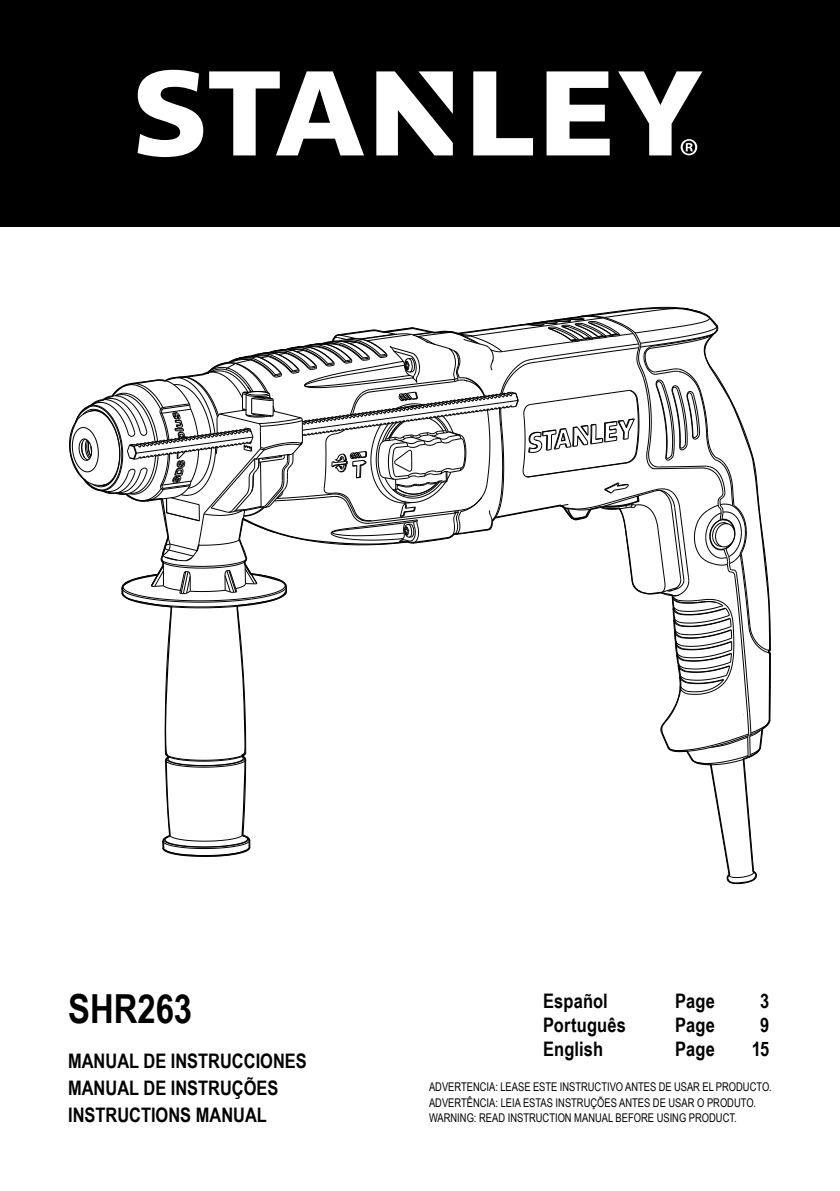
<style>
.page{position:relative;width:840px;height:1191px;background:#fff}
.page>*{position:absolute;margin:0;border:0;box-sizing:border-box;transform-origin:0 0}
.t1{font:700 40px "Arial Narrow";color:#000}
.t2{font:700 20px/27.4px "Arial Narrow";color:#000}
.t3{font:12px/15.6px "Arial Narrow";color:#000;scale:.95 1}
</style>
<div class="page">
<div style="left:0;top:0;width:839px;height:227px;background:#000"></div>
<svg style="left:137px;top:70px;width:66px;height:87px"></svg>
<svg style="left:376px;top:71px;width:76px;height:84px"></svg>
<svg style="left:546px;top:71px;width:63px;height:84px"></svg>
<svg style="left:473px;top:71px;width:59px;height:84px"></svg>
<svg style="left:209px;top:71px;width:155px;height:84px"></svg>
<svg style="left:618px;top:71px;width:84px;height:84px"></svg>
<svg style="left:69px;top:307px;width:701px;height:577px"></svg>
<h1 class="t1" style="left:68px;top:978px;width:125px">SHR263</h1>
<h2 class="t2" style="left:68px;top:1046px;width:240px">MANUAL DE INSTRUCCIONES<br>MANUAL DE INSTRUÇÕES<br>INSTRUCTIONS MANUAL</h2>
<h2 class="t2" style="left:543px;top:986px;width:66px">Español</h2>
<h2 class="t2" style="left:675px;top:986px;width:41px">Page</h2>
<h2 class="t2" style="left:759px;top:986px;width:11px">3</h2>
<h2 class="t2" style="left:543px;top:1010px;width:84px">Português</h2>
<h2 class="t2" style="left:675px;top:1010px;width:41px">Page</h2>
<h2 class="t2" style="left:759px;top:1010px;width:11px">9</h2>
<h2 class="t2" style="left:543px;top:1034px;width:61px">English</h2>
<h2 class="t2" style="left:675px;top:1034px;width:41px">Page</h2>
<h2 class="t2" style="left:751px;top:1034px;width:19px">15</h2>
<p class="t3" style="left:429px;top:1078px;width:362px">ADVERTENCIA: LEASE ESTE INSTRUCTIVO ANTES DE USAR EL PRODUCTO.<br>ADVERTÊNCIA: LEIA ESTAS INSTRUÇÕES ANTES DE USAR O PRODUTO.<br>WARNING: READ INSTRUCTION MANUAL BEFORE USING PRODUCT.</p>
</div>
